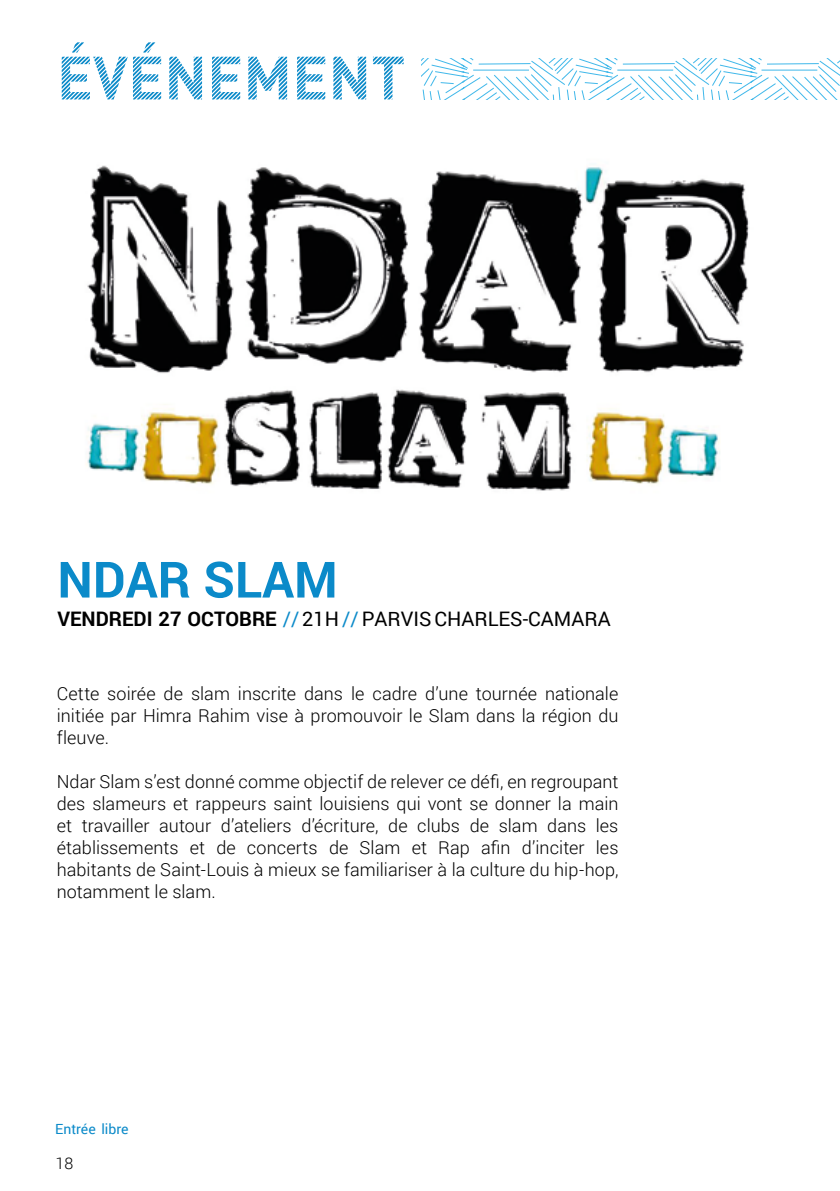
<style>
.page{position:relative;width:840px;height:1191px;background:#fff}
.page>*{position:absolute;margin:0;border:0;box-sizing:border-box;transform-origin:0 0}
.t1{font:60px "DINBOLDTRAM";color:#0b8ac9}
.t2{font:700 50px "Roboto";color:#0b8ac9}
.t3{font:20px "Roboto";color:#000}
.t4{font:300 18px/22px "Roboto";letter-spacing:.005em;color:#000;text-align:justify}
.t5{font:300 16px "Roboto";color:#000}
.t6{font:14px "Roboto";color:#0b8ac9}
.s1{font-weight:700}
.s2{color:#0b8ac9}
</style>
<div class="page">
<img style="left:86px;top:165px;width:663px;height:326px">
<svg style="left:422px;top:59px;width:417px;height:41px"></svg>
<h1 class="t1" style="left:57px;top:38px;width:350px">ÉVÉNEMENT</h1>
<h2 class="t2" style="left:57px;top:544px;width:282px">NDAR SLAM</h2>
<p class="t3" style="left:57px;top:604px;width:554px"><span class="s1">VENDREDI 27 OCTOBRE</span> <span class="s2">//</span> 21H <span class="s2">//</span> PARVIS CHARLES-CAMARA</p>
<p class="t4" style="left:57px;top:682px;width:563px">Cette soirée de slam inscrite dans le cadre d’une tournée nationale initiée par Himra Rahim vise à promouvoir le Slam dans la région du fleuve.</p>
<p class="t4" style="left:57px;top:770px;width:563px">Ndar Slam s’est donné comme objectif de relever ce défi, en regroupant des slameurs et rappeurs saint louisiens qui vont se donner la main et travailler autour d’ateliers d’écriture, de clubs de slam dans les établissements et de concerts de Slam et Rap afin d’inciter les habitants de Saint-Louis à mieux se familiariser à la culture du hip-hop, notamment le slam.</p>
<p class="t6" style="left:55px;top:1118px;width:75px">Entrée libre</p>
<p class="t5" style="left:56px;top:1152px;width:19px">18</p>
</div>
